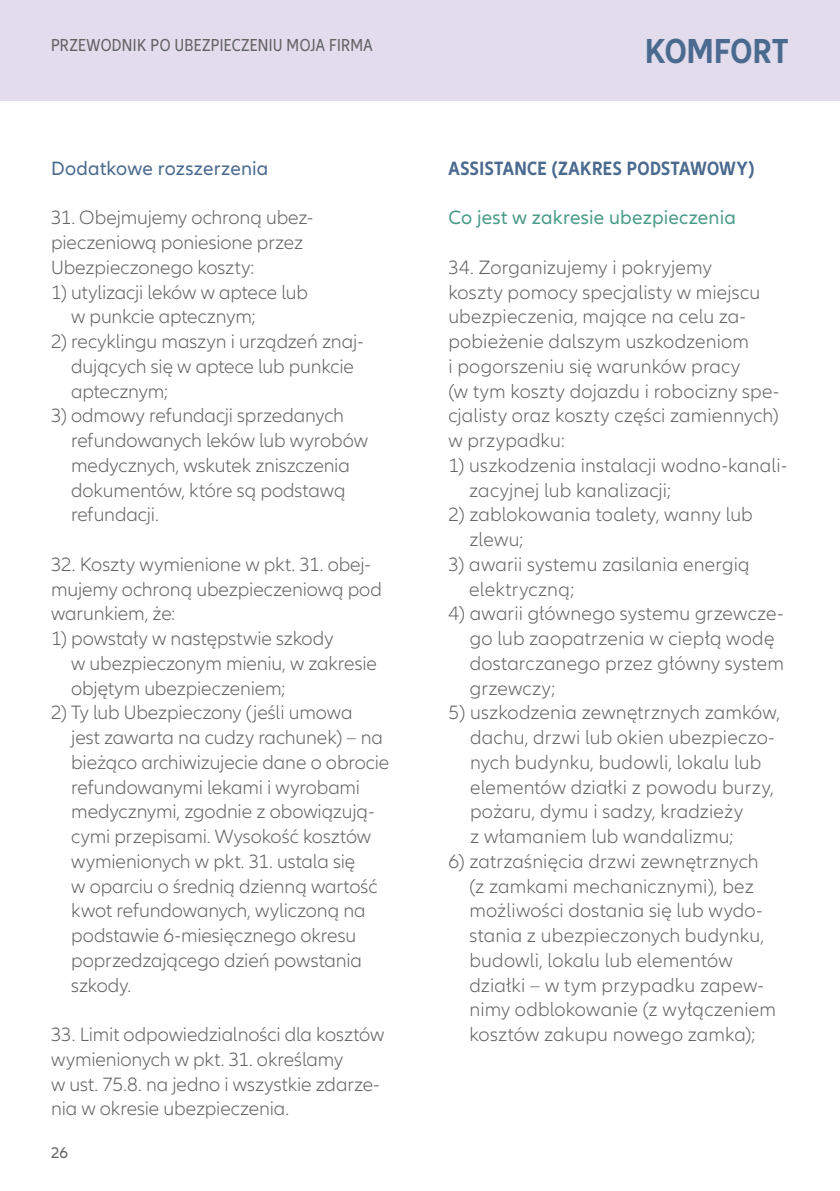
<style>
.page{position:relative;width:840px;height:1191px;background:#fff}
.page>*{position:absolute;margin:0;border:0;box-sizing:border-box;transform-origin:0 0}
.t1{font:700 condensed 36px "Allianz Neo";letter-spacing:.005em;color:#4b6a8f}
.t2{font:300 20px/24.8px "Allianz Neo";color:#636466}
.t3{font:700 condensed 20px "Allianz Neo";letter-spacing:.01em;color:#4b6a8f}
.t4{font:20px "Allianz Neo";letter-spacing:.01em;color:#4c9c8b}
.t5{font:20px "Allianz Neo";letter-spacing:.01em;color:#4b6a8f}
.t6{font:condensed 18px "Allianz Neo";letter-spacing:.02em;color:#636466}
.t7{font:16px "Allianz Neo";color:#636466}
</style>
<div class="page">
<div style="left:0;top:0;width:839px;height:101px;background:#e3dced"></div>
<p class="t6" style="left:51px;top:35px;width:323px">PRZEWODNIK PO UBEZPIECZENIU MOJA FIRMA</p>
<p class="t5" style="left:51px;top:157px;width:219px">Dodatkowe rozszerzenia</p>
<p class="t2" style="left:51px;top:206px;width:263px">31. Obejmujemy ochroną ubez&shy;pieczeniową poniesione przez<br>Ubezpieczonego koszty:</p>
<p class="t2" style="left:71px;top:280px;width:238px;text-indent:-20px">1) utylizacji leków w aptece lub w punkcie aptecznym;</p>
<p class="t2" style="left:71px;top:329px;width:293px;text-indent:-20px">2) recyklingu maszyn i urządzeń znaj&shy;dujących się w aptece lub punkcie aptecznym;</p>
<p class="t2" style="left:71px;top:404px;width:298px;text-indent:-20px">3) odmowy refundacji sprzedanych refundowanych leków lub wyrobów medycznych, wskutek zniszczenia dokumentów, które są podstawą refundacji.</p>
<p class="t2" style="left:51px;top:552px;width:332px">32. Koszty wymienione w pkt. 31. obej&shy;mujemy ochroną ubezpieczeniową pod warunkiem, że:</p>
<p class="t2" style="left:71px;top:626px;width:307px;text-indent:-20px">1) powstały w następstwie szkody<br>w ubezpieczonym mieniu, w zakresie objętym ubezpieczeniem;</p>
<p class="t2" style="left:71px;top:701px;width:319px;text-indent:-20px">2) Ty lub Ubezpieczony (jeśli umowa<br>jest zawarta na cudzy rachunek) – na bieżąco archiwizujecie dane o obrocie refundowanymi lekami i wyrobami medycznymi, zgodnie z obowiązują&shy;cymi przepisami. Wysokość kosztów wymienionych w pkt. 31. ustala się<br>w oparciu o średnią dzienną wartość kwot refundowanych, wyliczoną na podstawie 6-miesięcznego okresu poprzedzającego dzień powstania szkody.</p>
<p class="t2" style="left:51px;top:1022px;width:335px">33. Limit odpowiedzialności dla kosztów wymienionych w pkt. 31. określamy<br>w ust. 75.8. na jedno i wszystkie zdarze&shy;nia w okresie ubezpieczenia.</p>
<p class="t7" style="left:51px;top:1143px;width:19px">26</p>
<h1 class="t1" style="left:644px;top:30px;width:145px">KOMFORT</h1>
<p class="t3" style="left:448px;top:157px;width:307px">ASSISTANCE (ZAKRES PODSTAWOWY)</p>
<p class="t4" style="left:448px;top:206px;width:289px">Co jest w zakresie ubezpieczenia</p>
<p class="t2" style="left:448px;top:255px;width:332px">34. Zorganizujemy i pokryjemy<br>koszty pomocy specjalisty w miejscu ubezpieczenia, mające na celu za&shy;pobieżenie dalszym uszkodzeniom<br>i pogorszeniu się warunków pracy<br>(w tym koszty dojazdu i robocizny spe&shy;cjalisty oraz koszty części zamiennych) w przypadku:</p>
<p class="t2" style="left:469px;top:453px;width:319px;text-indent:-21px">1) uszkodzenia instalacji wodno-kanali&shy;zacyjnej lub kanalizacji;</p>
<p class="t2" style="left:469px;top:503px;width:285px;text-indent:-21px">2) zablokowania toalety, wanny lub zlewu;</p>
<p class="t2" style="left:469px;top:552px;width:282px;text-indent:-21px">3) awarii systemu zasilania energią elektryczną;</p>
<p class="t2" style="left:469px;top:602px;width:315px;text-indent:-21px">4) awarii głównego systemu grzewcze&shy;go lub zaopatrzenia w ciepłą wodę dostarczanego przez główny system grzewczy;</p>
<p class="t2" style="left:470px;top:701px;width:311px;text-indent:-22px">5) uszkodzenia zewnętrznych zamków, dachu, drzwi lub okien ubezpieczo&shy;nych budynku, budowli, lokalu lub elementów działki z powodu burzy, pożaru, dymu i sadzy, kradzieży<br>z włamaniem lub wandalizmu;</p>
<p class="t2" style="left:469px;top:849px;width:308px;text-indent:-21px">6) zatrzaśnięcia drzwi zewnętrznych (z zamkami mechanicznymi), bez możliwości dostania się lub wydo&shy;stania z ubezpieczonych budynku, budowli, lokalu lub elementów działki – w tym przypadku zapew&shy;nimy odblokowanie (z wyłączeniem kosztów zakupu nowego zamka);</p>
</div>
